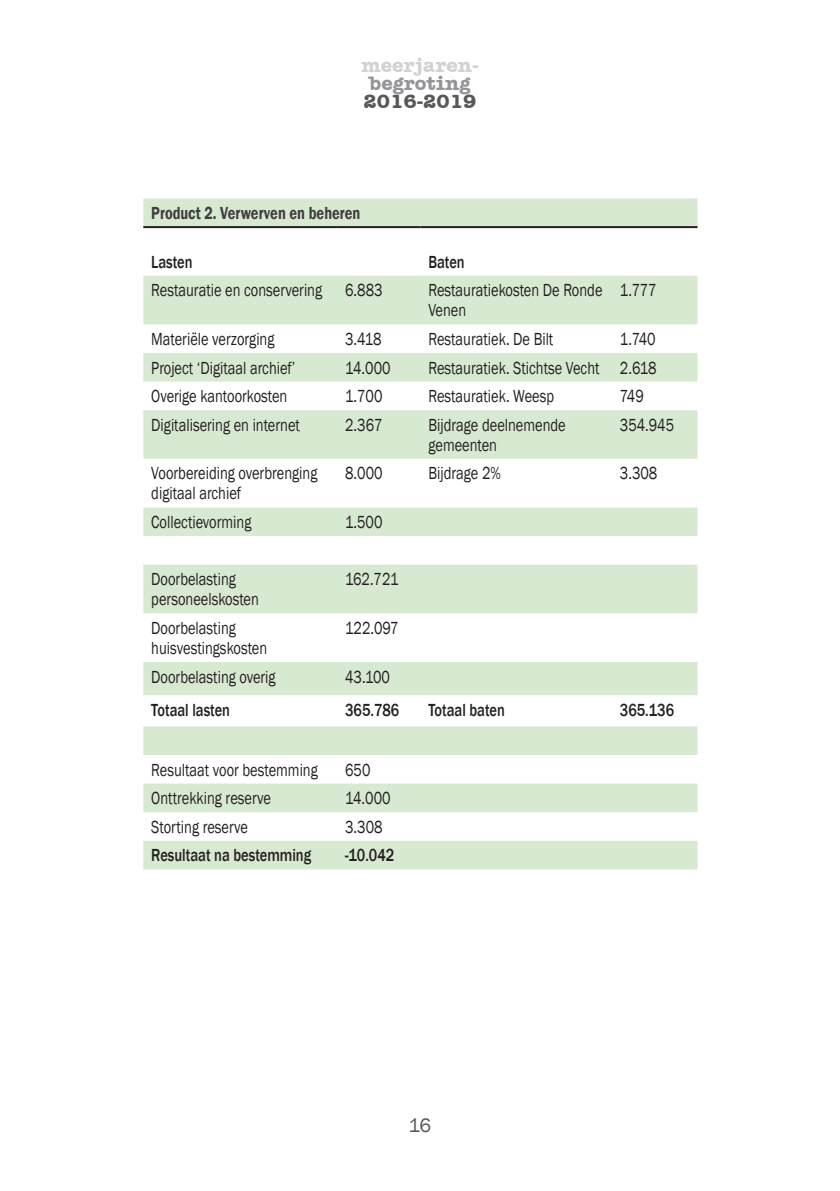
<style>
.page{position:relative;width:840px;height:1191px;background:#fff}
.page>*{position:absolute;margin:0;border:0;box-sizing:border-box;transform-origin:0 0}
.t1{font:700 20px "Amer Typewriter IT Cby BT";color:#d1d2d4}
.t2{font:700 20px "Amer Typewriter IT Cby BT";color:#939598}
.t3{font:700 20px "Amer Typewriter IT Cby BT";color:#57585a}
.t4{font:20px "Franklin Gothic";color:#57585a}
.t5{font:18px/20px "Franklin Gothic";color:#231f20;scale:.8 1}
.t6{font:500 18px "Franklin Gothic";color:#231f20;scale:.8 1}
.t7{font:600 18px "Franklin Gothic";color:#3e3e3f;scale:.8 1}
</style>
<div class="page">
<svg style="left:143px;top:198px;width:554px;height:671px;fill:#d8e9d2"></svg>
<hr style="left:143px;top:226px;width:194px;height:2px;background:#231f20">
<hr style="left:337px;top:226px;width:83px;height:2px;background:#231f20">
<hr style="left:420px;top:226px;width:191px;height:2px;background:#231f20">
<hr style="left:611px;top:226px;width:86px;height:2px;background:#231f20">
<p class="t1" style="left:361px;top:52px;width:119px">meerjaren-</p>
<p class="t2" style="left:369px;top:70px;width:102px">begroting</p>
<p class="t3" style="left:363px;top:88px;width:114px">2016-2019</p>
<p class="t7" style="left:151px;top:202px;width:263px">Product 2. Verwerven en beheren</p>
<p class="t6" style="left:151px;top:250px;width:53px">Lasten</p>
<p class="t6" style="left:428px;top:250px;width:47px">Baten</p>
<p class="t5" style="left:151px;top:281px;width:215px">Restauratie en conservering</p>
<p class="t5" style="left:345px;top:281px;width:48px">6.883</p>
<p class="t5" style="left:428px;top:281px;width:219px">Restauratiekosten De Ronde<br>Venen</p>
<p class="t5" style="left:619px;top:281px;width:47px">1.777</p>
<p class="t5" style="left:151px;top:329px;width:155px">Materiële verzorging</p>
<p class="t5" style="left:345px;top:329px;width:47px">3.418</p>
<p class="t5" style="left:428px;top:329px;width:158px">Restauratiek. De Bilt</p>
<p class="t5" style="left:619px;top:329px;width:46px">1.740</p>
<p class="t5" style="left:151px;top:358px;width:182px">Project ‘Digitaal archief’</p>
<p class="t5" style="left:345px;top:358px;width:58px">14.000</p>
<p class="t5" style="left:428px;top:358px;width:215px">Restauratiek. Stichtse Vecht</p>
<p class="t5" style="left:619px;top:358px;width:47px">2.618</p>
<p class="t5" style="left:151px;top:386px;width:171px">Overige kantoorkosten</p>
<p class="t5" style="left:345px;top:386px;width:48px">1.700</p>
<p class="t5" style="left:428px;top:386px;width:158px">Restauratiek. Weesp</p>
<p class="t5" style="left:619px;top:386px;width:31px">749</p>
<p class="t5" style="left:151px;top:415px;width:187px">Digitalisering en internet</p>
<p class="t5" style="left:345px;top:415px;width:48px">2.367</p>
<p class="t5" style="left:428px;top:415px;width:173px">Bijdrage deelnemende gemeenten</p>
<p class="t5" style="left:619px;top:415px;width:69px">354.945</p>
<p class="t5" style="left:151px;top:464px;width:209px">Voorbereiding overbrenging digitaal archief</p>
<p class="t5" style="left:345px;top:464px;width:48px">8.000</p>
<p class="t5" style="left:428px;top:464px;width:92px">Bijdrage 2%</p>
<p class="t5" style="left:619px;top:464px;width:48px">3.308</p>
<p class="t5" style="left:151px;top:512px;width:127px">Collectievorming</p>
<p class="t5" style="left:345px;top:512px;width:48px">1.500</p>
<p class="t5" style="left:151px;top:569px;width:136px">Doorbelasting personeelskosten</p>
<p class="t5" style="left:345px;top:569px;width:68px">162.721</p>
<p class="t5" style="left:151px;top:618px;width:146px">Doorbelasting huisvestingskosten</p>
<p class="t5" style="left:345px;top:618px;width:68px">122.097</p>
<p class="t5" style="left:151px;top:667px;width:157px">Doorbelasting overig</p>
<p class="t5" style="left:345px;top:667px;width:57px">43.100</p>
<p class="t6" style="left:151px;top:698px;width:100px">Totaal lasten</p>
<p class="t6" style="left:345px;top:698px;width:69px">365.786</p>
<p class="t6" style="left:428px;top:698px;width:97px">Totaal baten</p>
<p class="t6" style="left:619px;top:698px;width:69px">365.136</p>
<p class="t5" style="left:151px;top:760px;width:209px">Resultaat voor bestemming</p>
<p class="t5" style="left:345px;top:760px;width:33px">650</p>
<p class="t5" style="left:151px;top:788px;width:151px">Onttrekking reserve</p>
<p class="t5" style="left:345px;top:788px;width:58px">14.000</p>
<p class="t5" style="left:151px;top:817px;width:122px">Storting reserve</p>
<p class="t5" style="left:345px;top:817px;width:48px">3.308</p>
<p class="t6" style="left:151px;top:844px;width:201px">Resultaat na bestemming</p>
<p class="t6" style="left:345px;top:844px;width:63px">-10.042</p>
<p class="t4" style="left:408px;top:1112px;width:24px">16</p>
</div>
